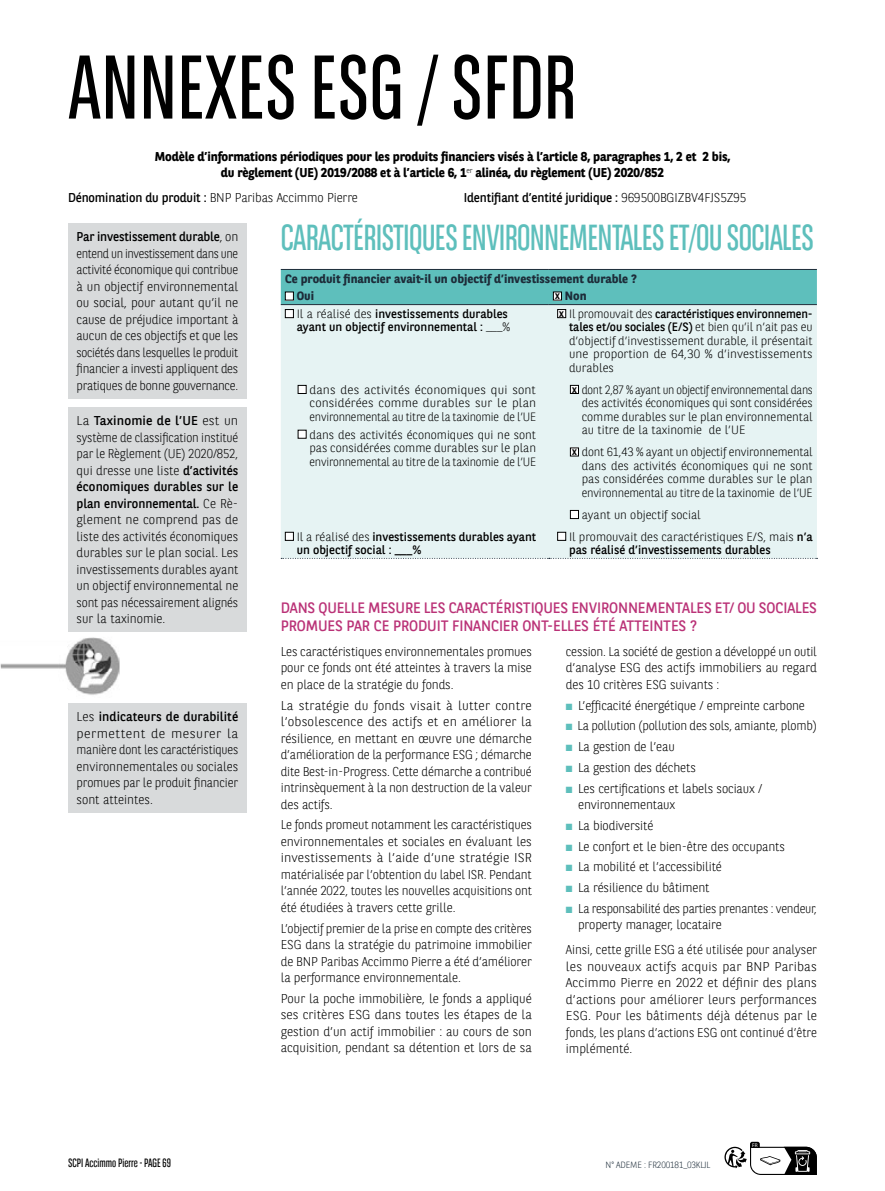
<style>
.page{position:relative;width:885px;height:1191px;background:#fff}
.page>*{position:absolute;margin:0;border:0;box-sizing:border-box;transform-origin:0 0}
.t1{font:90px "BNPP Sans Condensed";color:#000}
.t2{font:36px "BNPP Sans Condensed";letter-spacing:-.02em;color:#5ebfbc}
.t3{font:15px/18px "BNPP Sans";letter-spacing:-.01em;color:#ba3277}
.t4{font:300 12.75px/16.5px "BNPP Sans";letter-spacing:-.01em;color:#000;text-align:justify}
.t5{font:300 12.75px/16.5px "BNPP Sans";letter-spacing:-.01em;color:#000;text-align:justify;scale:.96 1}
.t6{font:700 12.75px/16.5px "BNPP Sans";letter-spacing:-.01em;color:#000;text-align:center}
.t7{font:300 12.75px/16.5px "BNPP Sans";letter-spacing:-.01em;color:#000;text-align:justify;scale:.94 1}
.t8{font:300 12.75px/16.5px "BNPP Sans";letter-spacing:-.01em;color:#000;scale:.93 1}
.t9{font:12.75px "BNPP Sans";letter-spacing:-.01em;color:#000}
.t10{font:300 12.75px "BNPP Sans";letter-spacing:-.01em;color:#000;scale:.95 1}
.t11{font:300 12px/13.5px "BNPP Sans";color:#000}
.t12{font:300 12px/13.5px "BNPP Sans";color:#000;text-align:justify;scale:.92 1}
.t13{font:12px/13.5px "BNPP Sans";color:#000}
.t14{font:300 12px/13.5px "BNPP Sans";color:#000;text-align:justify;scale:1.04 1}
.t15{font:700 12px/17.5px "BNPP Sans";color:#1d2c39}
.t16{font:12px "BNPP Sans Condensed";color:#000}
.t17{font:300 9px "BNPP Sans";letter-spacing:-.015em;color:#1d2c39;scale:.95 1}
.t18{font:700 5.4px "Flama Condensed";color:#fff}
.s1{font-weight:400}
.s2{font-weight:300}
.s3{font-size:8.1px;color:#000}
.s4{font-weight:700;font-size:8.1px}
.s5{color:#5ebfbc}
</style>
<div class="page">
<svg style="left:724px;top:1141px;width:93px;height:34px"></svg>
<div style="left:281px;top:270px;width:535px;height:34px;background:#5ebfbc"></div>
<div style="left:281px;top:305px;width:535px;height:253px;background:#e6f3f3"></div>
<svg style="left:281px;top:558px;width:536px;height:1px"></svg>
<hr style="left:281px;top:269px;width:268px;height:1px;background:#1d2c39">
<hr style="left:549px;top:269px;width:267px;height:1px;background:#1d2c39">
<hr style="left:281px;top:304px;width:268px;height:1px;background:#1d2c39">
<hr style="left:549px;top:304px;width:267px;height:1px;background:#1d2c39">
<div style="left:285px;top:292px;width:8px;height:8px;background:#fff"></div>
<div style="left:285px;top:292px;width:8px;height:8px;border:1px solid #000"></div>
<div style="left:553px;top:292px;width:8px;height:8px;background:#fff"></div>
<div style="left:553px;top:292px;width:8px;height:8px;border:1px solid #000"></div>
<div style="left:285px;top:309px;width:8px;height:9px;background:#fff"></div>
<div style="left:285px;top:309px;width:8px;height:9px;border:1px solid #000"></div>
<div style="left:557px;top:309px;width:8px;height:9px;background:#fff"></div>
<div style="left:557px;top:309px;width:9px;height:9px;border:1px solid #000"></div>
<div style="left:298px;top:385px;width:8px;height:8px;background:#fff"></div>
<div style="left:298px;top:385px;width:8px;height:9px;border:1px solid #000"></div>
<div style="left:298px;top:430px;width:8px;height:8px;background:#fff"></div>
<div style="left:570px;top:385px;width:8px;height:8px;background:#fff"></div>
<div style="left:570px;top:385px;width:8px;height:9px;border:1px solid #000"></div>
<div style="left:570px;top:448px;width:8px;height:8px;background:#fff"></div>
<div style="left:570px;top:448px;width:8px;height:8px;border:1px solid #000"></div>
<div style="left:570px;top:510px;width:8px;height:8px;background:#fff"></div>
<div style="left:570px;top:510px;width:8px;height:9px;border:1px solid #000"></div>
<div style="left:285px;top:532px;width:8px;height:8px;background:#fff"></div>
<div style="left:285px;top:532px;width:8px;height:8px;border:1px solid #000"></div>
<div style="left:557px;top:532px;width:8px;height:8px;background:#fff"></div>
<div style="left:557px;top:532px;width:9px;height:8px;border:1px solid #000"></div>
<div style="left:68px;top:223px;width:179px;height:175px;background:#d8dadb"></div>
<div style="left:68px;top:407px;width:179px;height:224px;background:#d8dadb"></div>
<div style="left:68px;top:703px;width:179px;height:109px;background:#d8dadb"></div>
<img style="left:0;top:637px;width:119px;height:58px">
<h1 class="t1" style="left:68px;top:31px;width:509px">ANNEXES ESG / SFDR</h1>
<p class="t6" style="left:155px;top:147px;width:577px">Modèle d’informations périodiques pour les produits financiers visés à l’article 8, paragraphes 1, 2 et 2 bis, du règlement (UE) 2019/2088 et à l’article 6, 1<sup>er</sup> alinéa, du règlement (UE) 2020/852</p>
<p class="t4" style="left:68px;top:189px;width:291px"><span class="s1">Dénomination du produit :</span> BNP Paribas Accimmo Pierre</p>
<p class="t9" style="left:463px;top:189px;width:284px">Identifiant d’entité juridique : <span class="s2">969500BGIZBV4FJS5Z95</span></p>
<p class="t4" style="left:77px;top:228px;width:163px"><span class="s1">Par investissement durable</span>, on entend un investissement dans une activité économique qui contribue à un objectif environnemental ou social, pour autant qu’il ne cause de préjudice important à aucun de ces objectifs et que les sociétés dans lesquelles le produit financier a investi appliquent des pratiques de bonne gouvernance.</p>
<p class="t4" style="left:77px;top:412px;width:163px">La <span class="s1">Taxinomie de l’UE</span> est un système de classification institué par le Règlement (UE) 2020/852, qui dresse une liste <span class="s1">d’activités économiques durables sur le plan environnemental.</span> Ce Rè&shy;glement ne comprend pas de liste des activités économiques durables sur le plan social. Les investissements durables ayant un objectif environnemental ne sont pas nécessairement alignés sur la taxinomie.</p>
<p class="t4" style="left:77px;top:708px;width:163px">Les <span class="s1">indicateurs de durabilité </span>permettent de mesurer la manière dont les caractéristiques environnementales ou sociales promues par le produit financier sont atteintes.</p>
<h2 class="t2" style="left:281px;top:215px;width:535px">CARACTÉRISTIQUES ENVIRONNEMENTALES ET/OU SOCIALES</h2>
<p class="t15" style="left:297px;top:269px;width:341px;text-indent:-12px">Ce produit financier avait-il un objectif d’investissement durable ?<br>Oui</p>
<p class="t15" style="left:555px;top:287px;width:33px"><span class="s3">X</span> Non</p>
<p class="t13" style="left:297px;top:306px;width:215px"><span class="s2">Il a réalisé des</span> investissements durables ayant un objectif environnemental : <span class="s2">___%</span></p>
<p class="t11" style="left:569px;top:306px;width:245px;text-indent:-10px"><span class="s4">X</span> Il promouvait des <span class="s1">caractéristiques environnemen&shy;tales et/ou sociales (E/S)</span> et bien qu’il n’ait pas eu d’objectif d’investissement durable, il présentait une proportion de 64,30 % d’investissements durables</p>
<p class="t14" style="left:309px;top:382px;width:219px">dans des activités économiques qui sont considérées comme durables sur le plan environnemental au titre de la taxinomie de l’UE</p>
<p class="t11" style="left:309px;top:427px;width:228px;text-align:justify">dans des activités économiques qui ne sont pas considérées comme durables sur le plan environnemental au titre de la taxinomie de l’UE</p>
<p class="t12" style="left:581px;top:382px;width:253px;text-indent:-10px"><span class="s4">X</span> dont 2,87 % ayant un objectif environnemental dans des activités économiques qui sont considérées comme durables sur le plan environnemental au titre de la taxinomie de l’UE</p>
<p class="t11" style="left:581px;top:445px;width:232px;text-align:justify;text-indent:-10px"><span class="s4">X</span> dont 61,43 % ayant un objectif environnemental dans des activités économiques qui ne sont pas considérées comme durables sur le plan environnemental au titre de la taxinomie de l’UE</p>
<p class="t11" style="left:581px;top:507px;width:120px">ayant un objectif social</p>
<p class="t13" style="left:297px;top:529px;width:241px"><span class="s2">Il a réalisé des</span> investissements durables ayant un objectif social : ___%</p>
<p class="t11" style="left:569px;top:529px;width:245px">Il promouvait des caractéristiques E/S, mais <span class="s1">n’a pas réalisé d’investissements durables</span></p>
<p class="t3" style="left:281px;top:598px;width:537px">DANS QUELLE MESURE LES CARACTÉRISTIQUES ENVIRONNEMENTALES ET/ OU SOCIALES<br>PROMUES PAR CE PRODUIT FINANCIER ONT-ELLES ÉTÉ ATTEINTES ?</p>
<p class="t5" style="left:281px;top:642px;width:263px">Les caractéristiques environnementales promues pour ce fonds ont été atteintes à travers la mise en place de la stratégie du fonds.</p>
<p class="t4" style="left:281px;top:696px;width:252px">La stratégie du fonds visait à lutter contre l’obsolescence des actifs et en améliorer la résilience, en mettant en œuvre une démarche d’amélioration de la performance ESG ; démarche dite Best-in-Progress. Cette démarche a contribué intrinsèquement à la non destruction de la valeur des actifs.</p>
<p class="t5" style="left:281px;top:816px;width:263px">Le fonds promeut notamment les caractéristiques environnementales et sociales en évaluant les investissements à l’aide d’une stratégie ISR matérialisée par l’obtention du label ISR. Pendant l’année 2022, toutes les nouvelles acquisitions ont été étudiées à travers cette grille.</p>
<p class="t7" style="left:281px;top:919px;width:268px">L’objectif premier de la prise en compte des critères ESG dans la stratégie du patrimoine immobilier de BNP Paribas Accimmo Pierre a été d’améliorer la performance environnementale.</p>
<p class="t4" style="left:281px;top:989px;width:252px">Pour la poche immobilière, le fonds a appliqué ses critères ESG dans toutes les étapes de la gestion d’un actif immobilier : au cours de son acquisition, pendant sa détention et lors de sa</p>
<p class="t5" style="left:566px;top:642px;width:263px">cession. La société de gestion a développé un outil d’analyse ESG des actifs immobiliers au regard des 10 critères ESG suivants :</p>
<p class="t4" style="left:566px;top:696px;width:240px"><span class="s5">■</span> L’efficacité énergétique / empreinte carbone</p>
<p class="t10" style="left:566px;top:717px;width:265px"><span class="s5">■</span> La pollution (pollution des sols, amiante, plomb)</p>
<p class="t4" style="left:566px;top:738px;width:110px"><span class="s5">■</span> La gestion de l’eau</p>
<p class="t4" style="left:566px;top:758px;width:131px"><span class="s5">■</span> La gestion des déchets</p>
<p class="t4" style="left:578px;top:779px;width:186px;text-indent:-12px"><span class="s5">■</span> Les certifications et labels sociaux / environnementaux</p>
<p class="t4" style="left:566px;top:816px;width:89px"><span class="s5">■</span> La biodiversité</p>
<p class="t4" style="left:566px;top:837px;width:220px"><span class="s5">■</span> Le confort et le bien-être des occupants</p>
<p class="t4" style="left:566px;top:858px;width:158px"><span class="s5">■</span> La mobilité et l’accessibilité</p>
<p class="t4" style="left:566px;top:879px;width:145px"><span class="s5">■</span> La résilience du bâtiment</p>
<p class="t8" style="left:578px;top:899px;width:258px;text-indent:-12px"><span class="s5">■</span> La responsabilité des parties prenantes : vendeur, property manager, locataire</p>
<p class="t5" style="left:566px;top:941px;width:263px">Ainsi, cette grille ESG a été utilisée pour analyser les nouveaux actifs acquis par BNP Paribas Accimmo Pierre en 2022 et définir des plans d’actions pour améliorer leurs performances ESG. Pour les bâtiments déjà détenus par le fonds, les plans d’actions ESG ont continué d’être implémenté.</p>
<p class="t18" style="left:752px;top:1141px;width:7px">FR</p>
<p class="t16" style="left:68px;top:1155px;width:104px">SCPI Accimmo Pierre - PAGE 69</p>
<p class="t17" style="left:605px;top:1158px;width:112px">N° ADEME : FR200181_03KLJL</p>
</div>
